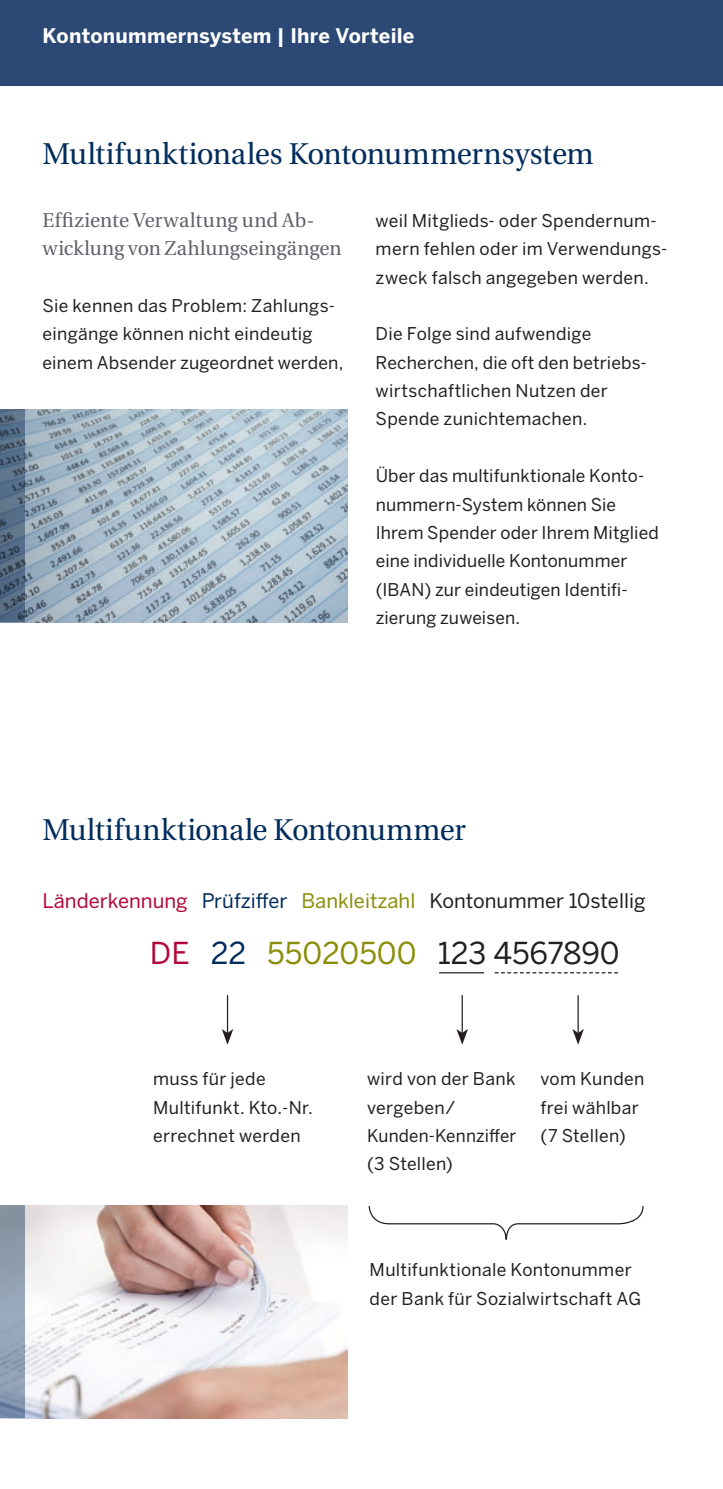
<style>
.page{position:relative;width:723px;height:1489px;background:#fff}
.page>*{position:absolute;margin:0;border:0;box-sizing:border-box;transform-origin:0 0}
.t1{font:30px "Utopia";letter-spacing:-.01em;color:#002c5b}
.t2{font:30px "Benton Sans";color:#231f20}
.t3{font:20px "Benton Sans";color:#231f20}
.t4{font:20px/28.2px "Utopia";color:#5e6168}
.t5{font:700 20px "Benton Sans";letter-spacing:.015em;color:#fff}
.t6{font:17.5px/28.2px "Benton Sans";letter-spacing:.015em;color:#231f20}
.s1{color:#b30739}
.s2{color:#002c5b}
.s3{color:#8b8d08}
</style>
<div class="page">
<div style="left:0;top:0;width:723px;height:85px;background:#2c4975"></div>
<img style="left:25px;top:1205px;width:322px;height:212px">
<svg style="left:0;top:1205px;width:25px;height:212px;background:#8d9cb0"></svg>
<hr style="left:227px;top:995px;width:1px;height:37px;background:#231f20">
<svg style="left:222px;top:1028px;width:11px;height:16px"></svg>
<hr style="left:462px;top:995px;width:1px;height:37px;background:#231f20">
<svg style="left:456px;top:1028px;width:12px;height:16px"></svg>
<hr style="left:577px;top:995px;width:2px;height:37px;background:#231f20">
<svg style="left:572px;top:1028px;width:12px;height:16px"></svg>
<hr style="left:439px;top:972px;width:45px;height:1px;background:#231f20">
<svg style="left:495px;top:972px;width:123px;height:1px"></svg>
<svg style="left:368px;top:1206px;width:276px;height:34px"></svg>
<img style="left:25px;top:409px;width:322px;height:213px">
<svg style="left:0;top:409px;width:25px;height:213px;background:#50667e"></svg>
<p class="t5" style="left:43px;top:24px;width:373px">Kontonummernsystem | Ihre Vorteile</p>
<h1 class="t1" style="left:43px;top:138px;width:553px">Multifunktionales Kontonummernsystem</h1>
<p class="t4" style="left:43px;top:206px;width:301px">Effiziente Verwaltung und Ab&shy;wicklung von Zahlungseingängen</p>
<p class="t6" style="left:43px;top:291px;width:302px">Sie kennen das Problem: Zahlungs&shy;eingänge können nicht eindeutig einem Absender zugeordnet werden,</p>
<p class="t6" style="left:376px;top:206px;width:293px">weil Mitglieds- oder Spendernum&shy;mern fehlen oder im Verwendungs&shy;zweck falsch angegeben werden.</p>
<p class="t6" style="left:376px;top:319px;width:273px">Die Folge sind aufwendige<br>Recherchen, die oft den betriebs&shy;wirtschaftlichen Nutzen der<br>Spende zunichtemachen.</p>
<p class="t6" style="left:376px;top:461px;width:285px">Über das multifunktionale Konto&shy;nummern-System können Sie<br>Ihrem Spender oder Ihrem Mitglied eine individuelle Kontonummer (IBAN) zur eindeutigen Identifi&shy;zierung zuweisen.</p>
<h1 class="t1" style="left:43px;top:813px;width:425px">Multifunktionale Kontonummer</h1>
<p class="t3" style="left:43px;top:888px;width:604px"><span class="s1">Länderkennung</span> <span class="s2">Prüfziffer</span> <span class="s3">Bankleitzahl</span> Kontonummer 10stellig</p>
<h1 class="t2" style="left:150px;top:935px;width:471px"><span class="s1">DE</span> <span class="s2">22</span> <span class="s3">55020500</span> 123 4567890</h1>
<p class="t6" style="left:153px;top:1064px;width:161px">muss für jede<br>Multifunkt. Kto.-Nr. errechnet werden</p>
<p class="t6" style="left:540px;top:1064px;width:106px">vom Kunden frei wählbar (7 Stellen)</p>
<p class="t6" style="left:367px;top:1064px;width:151px">wird von der Bank vergeben/<br>Kunden-Kennziffer (3 Stellen)</p>
<p class="t6" style="left:370px;top:1255px;width:273px">Multifunktionale Kontonummer der Bank für Sozialwirtschaft AG</p>
</div>
